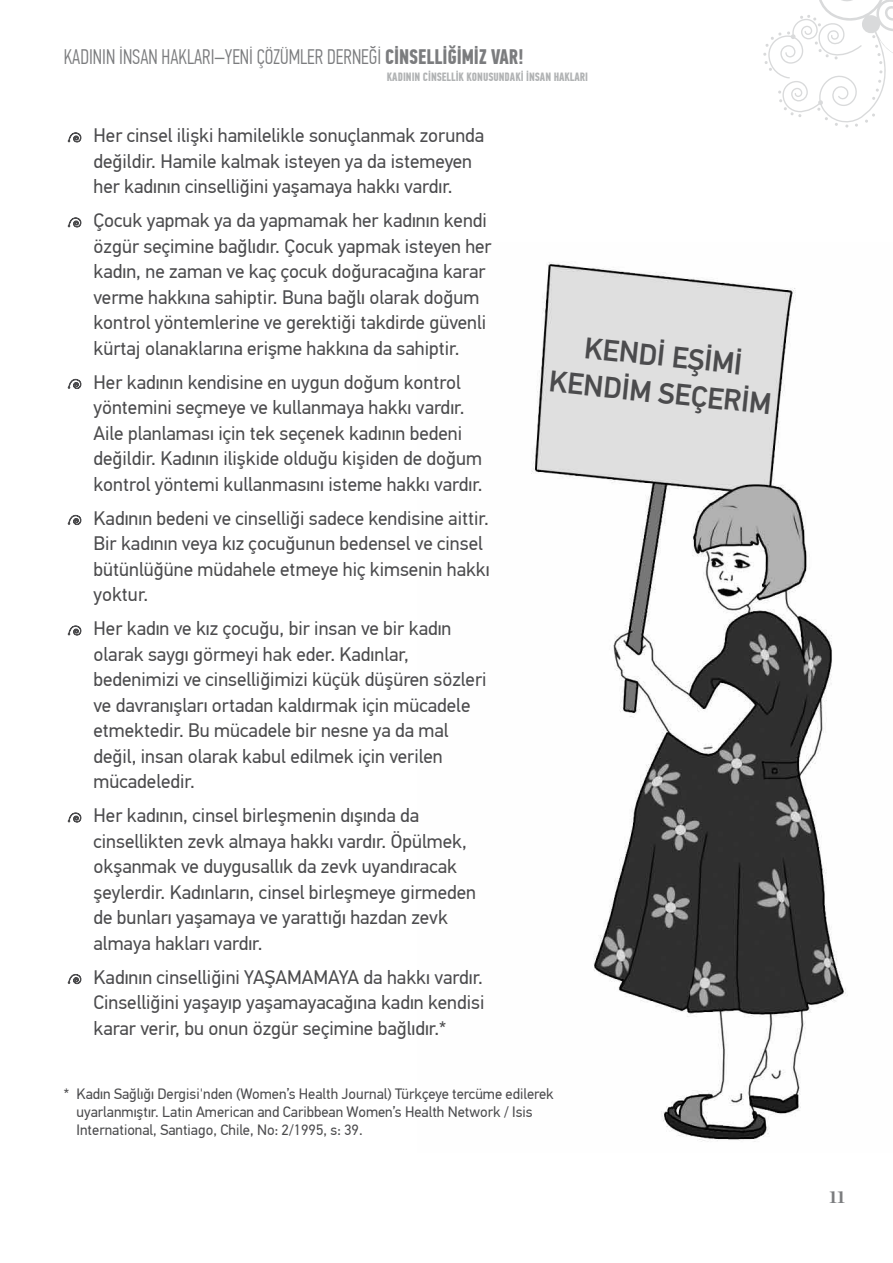
<style>
.page{position:relative;width:893px;height:1263px;background:#fff}
.page>*{position:absolute;margin:0;border:0;box-sizing:border-box;transform-origin:0 0}
.t1{font:500 29.7px/36.8px "PF Din Text Pro";color:#4b4b4d;text-align:center}
.t2{font:300 21px "PF Din Text Comp Pro";color:#7b7c7e}
.t3{font:19.5px/25.5px "PF Din Text Pro";color:#4b4b4d}
.t4{font:700 18px "Chronicle Deck";color:#7b7c7e}
.t5{font:15px/18px "PF Din Text Pro";color:#4b4b4d}
.t6{font:700 12px "PF Din Text Comp Pro";color:#b1b3b4}
.s1{font-weight:700}
</style>
<div class="page">
<img style="left:531px;top:262px;width:315px;height:880px">
<svg style="left:68px;top:132px;width:14px;height:11px"></svg>
<svg style="left:68px;top:217px;width:14px;height:11px"></svg>
<svg style="left:68px;top:379px;width:14px;height:10px"></svg>
<svg style="left:68px;top:515px;width:14px;height:10px"></svg>
<svg style="left:68px;top:625px;width:14px;height:11px"></svg>
<svg style="left:68px;top:812px;width:14px;height:11px"></svg>
<svg style="left:68px;top:974px;width:14px;height:11px"></svg>
<svg style="left:763px;top:0;width:130px;height:128px"></svg>
<p class="t2" style="left:64px;top:45px;width:462px">KADININ İNSAN HAKLARI–YENİ ÇÖZÜMLER DERNEĞİ <span class="s1">CİNSELLİĞİMİZ VAR!</span></p>
<p class="t6" style="left:387px;top:70px;width:203px">KADININ CİNSELLİK KONUSUNDAKİ İNSAN HAKLARI</p>
<p class="t3" style="left:94px;top:123px;width:392px">Her cinsel ilişki hamilelikle sonuçlanmak zorunda değildir. Hamile kalmak isteyen ya da istemeyen her kadının cinselliğini yaşamaya hakkı vardır.</p>
<p class="t3" style="left:94px;top:208px;width:400px">Çocuk yapmak ya da yapmamak her kadının kendi özgür seçimine bağlıdır. Çocuk yapmak isteyen her kadın, ne zaman ve kaç çocuk doğuracağına karar verme hakkına sahiptir. Buna bağlı olarak doğum kontrol yöntemlerine ve gerektiği takdirde güvenli kürtaj olanaklarına erişme hakkına da sahiptir.</p>
<p class="t3" style="left:94px;top:369px;width:391px">Her kadının kendisine en uygun doğum kontrol yöntemini seçmeye ve kullanmaya hakkı vardır.<br>Aile planlaması için tek seçenek kadının bedeni değildir. Kadının ilişkide olduğu kişiden de doğum kontrol yöntemi kullanmasını isteme hakkı vardır.</p>
<p class="t3" style="left:94px;top:505px;width:398px">Kadının bedeni ve cinselliği sadece kendisine aittir.<br>Bir kadının veya kız çocuğunun bedensel ve cinsel bütünlüğüne müdahele etmeye hiç kimsenin hakkı yoktur.</p>
<p class="t3" style="left:94px;top:616px;width:394px">Her kadın ve kız çocuğu, bir insan ve bir kadın olarak saygı görmeyi hak eder. Kadınlar, bedenimizi ve cinselliğimizi küçük düşüren sözleri ve davranışları ortadan kaldırmak için mücadele etmektedir. Bu mücadele bir nesne ya da mal değil, insan olarak kabul edilmek için verilen mücadeledir.</p>
<p class="t3" style="left:94px;top:803px;width:384px">Her kadının, cinsel birleşmenin dışında da cinsellikten zevk almaya hakkı vardır. Öpülmek, okşanmak ve duygusallık da zevk uyandıracak şeylerdir. Kadınların, cinsel birleşmeye girmeden de bunları yaşamaya ve yarattığı hazdan zevk almaya hakları vardır.</p>
<p class="t3" style="left:94px;top:964px;width:392px;text-align:justify">Kadının cinselliğini YAŞAMAMAYA da hakkı vardır.<br>Cinselliğini yaşayıp yaşamayacağına kadın kendisi karar verir, bu onun özgür seçimine bağlıdır.*</p>
<h1 class="t1" style="left:555px;top:327px;width:225px;rotate:6deg">KENDİ EŞİMİ<br>KENDİM SEÇERİM</h1>
<p class="t5" style="left:77px;top:1085px;width:479px;text-indent:-13px">* Kadın Sağlığı Dergisi'nden (Women’s Health Journal) Türkçeye tercüme edilerek uyarlanmıştır. Latin American and Caribbean Women’s Health Network / Isis<br>International, Santiago, Chile, No: 2/1995, s: 39.</p>
<p class="t4" style="left:829px;top:1182px;width:17px">11</p>
</div>
